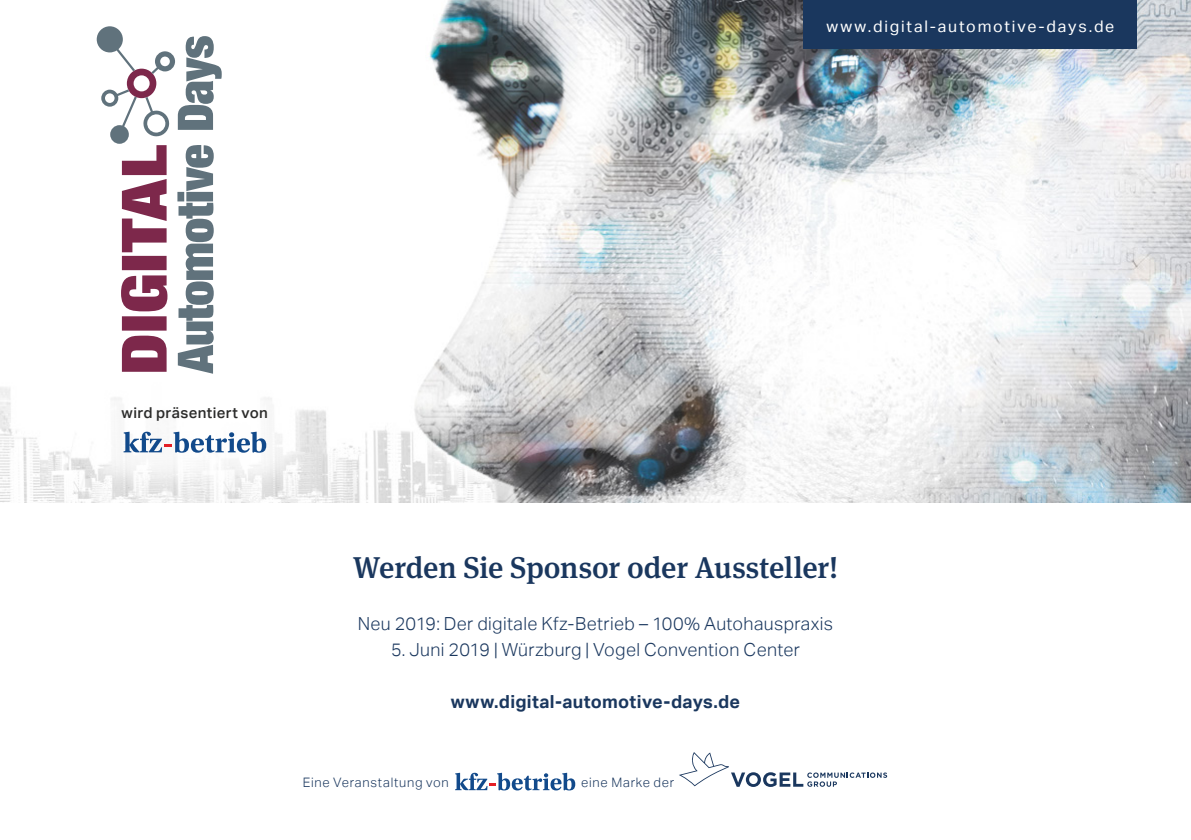
<style>
.page{position:relative;width:1191px;height:840px;background:#fff}
.page>*{position:absolute;margin:0;border:0;box-sizing:border-box;transform-origin:0 0}
.t1{font:500 30px "Meta Serif OT";letter-spacing:-.005em;color:#1a375e}
.t2{font:300 18px "Aktiv Grotesk";letter-spacing:.02em;color:#1a375e}
.t3{font:700 18px "Aktiv Grotesk";letter-spacing:.015em;color:#1a375e}
.t4{font:16px "Aktiv Grotesk";letter-spacing:.115em;color:#fff}
.t5{font:500 15px "Aktiv Grotesk";letter-spacing:.025em;color:#2b2b2a}
.t6{font:300 13px "Aktiv Grotesk";letter-spacing:.06em;color:#1a375e}
</style>
<div class="page">
<img style="left:0;top:37px;width:146px;height:465px">
<img style="left:146px;top:0;width:1045px;height:502px">
<div style="left:803px;top:0;width:334px;height:49px;background:#1a375e"></div>
<div style="left:79px;top:363px;width:231px;height:132px;background:#fff;opacity:.75"></div>
<svg style="left:124px;top:431px;width:142px;height:21px"></svg>
<svg style="left:97px;top:26px;width:125px;height:347px"></svg>
<svg style="left:455px;top:772px;width:120px;height:18px"></svg>
<svg style="left:679px;top:752px;width:208px;height:34px"></svg>
<p class="t4" style="left:826px;top:17px;width:289px">www.digital-automotive-days.de</p>
<p class="t5" style="left:122px;top:404px;width:148px">wird präsentiert von</p>
<h1 class="t1" style="left:353px;top:548px;width:487px">Werden Sie Sponsor oder Aussteller!</h1>
<p class="t2" style="left:358px;top:612px;width:477px">Neu 2019: Der digitale Kfz-Betrieb – 100% Autohauspraxis</p>
<p class="t2" style="left:391px;top:638px;width:410px">5. Juni 2019 | Würzburg | Vogel Convention Center</p>
<p class="t3" style="left:451px;top:690px;width:291px">www.digital-automotive-days.de</p>
<p class="t6" style="left:303px;top:774px;width:148px">Eine Veranstaltung von</p>
<p class="t6" style="left:581px;top:774px;width:95px">eine Marke der</p>
</div>
